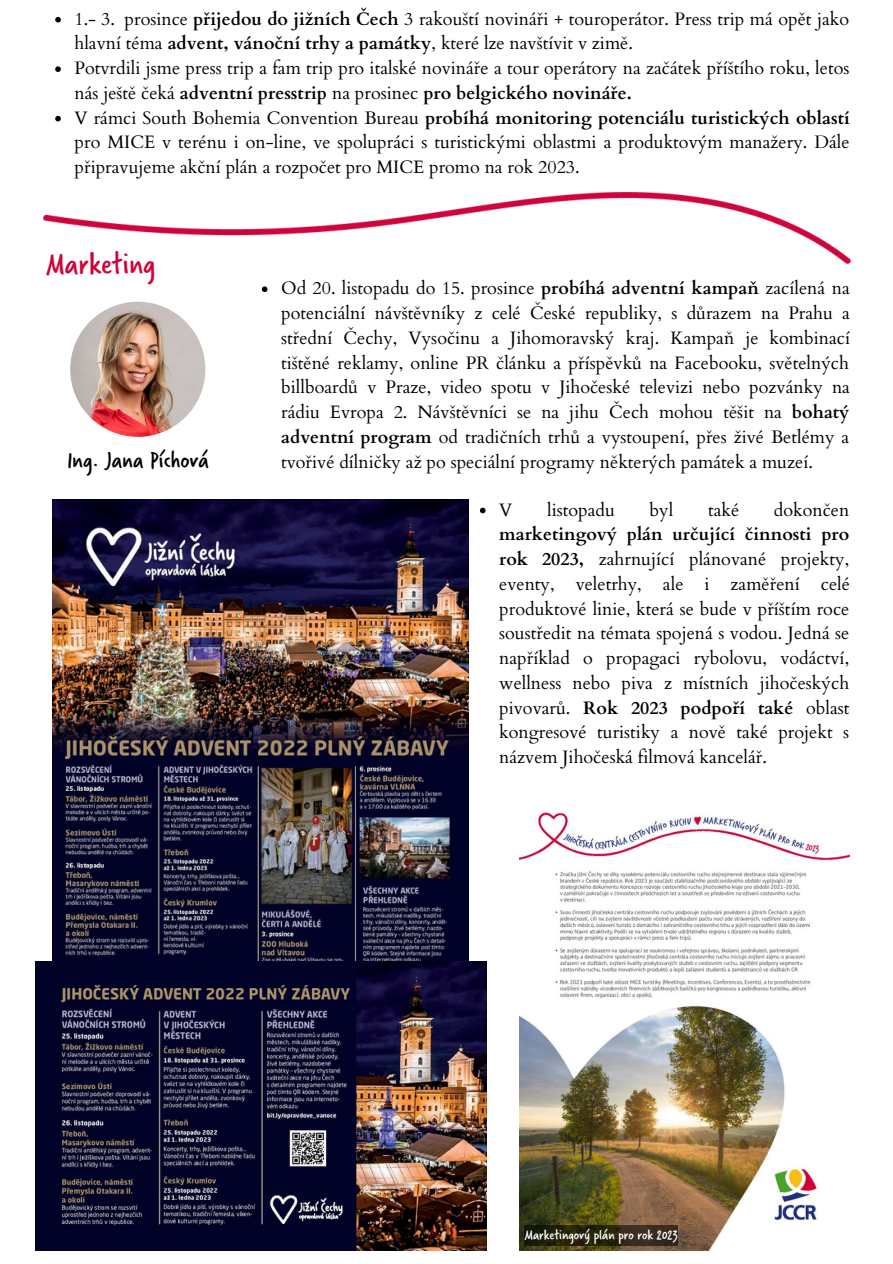
<style>
.page{position:relative;width:893px;height:1264px;background:#fff}
.page>*{position:absolute;margin:0;border:0;box-sizing:border-box;transform-origin:0 0}
.t1{font:33px "Verveine";color:#d0043b}
.t2{font:25.35px "Verveine";color:#000}
.t3{font:18px/24.8px "Cardo";color:#000;text-align:justify}
.t4{font:14.85px "Verveine";color:#fff}
.s1{font-weight:700}
</style>
<div class="page">
<img style="left:44px;top:193px;width:806px;height:70px">
<img style="left:70px;top:301px;width:136px;height:136px">
<img style="left:53px;top:499px;width:416px;height:462px">
<img style="left:35px;top:961px;width:451px;height:289px">
<img style="left:519px;top:812px;width:330px;height:438px">
<div style="left:525px;top:1225px;width:153px;height:20px;background:#000;opacity:.56"></div>
<svg style="left:55px;top:17px;width:6px;height:5px"></svg>
<svg style="left:55px;top:66px;width:6px;height:6px"></svg>
<svg style="left:55px;top:116px;width:6px;height:5px"></svg>
<svg style="left:262px;top:286px;width:5px;height:6px"></svg>
<svg style="left:480px;top:507px;width:5px;height:6px"></svg>
<p class="t3" style="left:75px;top:7px;width:776px;text-align:left">1.- 3. prosince <span class="s1">přijedou do jižních Čech</span> 3 rakouští novináři + touroperátor. Press trip má opět jako hlavní téma <span class="s1">advent, vánoční trhy a památky</span>, které lze navštívit v zimě.<br>Potvrdili jsme press trip a fam trip pro italské novináře a tour operátory na začátek příštího roku, letos nás ještě čeká <span class="s1">adventní presstrip</span> na prosinec <span class="s1">pro belgického novináře.<br></span>V rámci South Bohemia Convention Bureau <span class="s1">probíhá monitoring potenciálu turistických oblastí </span>pro MICE v terénu i on-line, ve spolupráci s turistickými oblastmi a produktovým manažery. Dále připravujeme akční plán a rozpočet pro MICE promo na rok 2023.</p>
<h1 class="t1" style="left:46px;top:241px;width:111px">Marketing</h1>
<h2 class="t2" style="left:67px;top:443px;width:143px">Ing. Jana Píchová</h2>
<p class="t3" style="left:281px;top:276px;width:570px">Od 20. listopadu do 15. prosince <span class="s1">probíhá adventní kampaň</span> zacílená na potenciální návštěvníky z celé České republiky, s důrazem na Prahu a střední Čechy, Vysočinu a Jihomoravský kraj. Kampaň je kombinací tištěné reklamy, online PR článku a příspěvků na Facebooku, světelných billboardů v Praze, video spotu v Jihočeské televizi nebo pozvánky na rádiu Evropa 2. Návštěvníci se na jihu Čech mohou těšit na <span class="s1">bohatý adventní program</span> od tradičních trhů a vystoupení, přes živé Betlémy a tvořivé dílničky až po speciální programy některých památek a muzeí.</p>
<p class="t3" style="left:499px;top:497px;width:15px">V</p>
<p class="t3" style="left:547px;top:497px;width:69px">listopadu</p>
<p class="t3" style="left:649px;top:497px;width:25px">byl</p>
<p class="t3" style="left:708px;top:497px;width:33px">také</p>
<p class="t3" style="left:773px;top:497px;width:77px">dokončen</p>
<p class="t3" style="left:499px;top:522px;width:352px"><span class="s1">marketingový plán určující činnosti pro rok 2023,</span> zahrnující plánované projekty, eventy, veletrhy, ale i zaměření celé produktové linie, která se bude v příštím roce soustředit na témata spojená s vodou. Jedná se například o propagaci rybolovu, vodáctví, wellness nebo piva z místních jihočeských pivovarů. <span class="s1">Rok 2023 podpoří také</span> oblast kongresové turistiky a nově také projekt s názvem Jihočeská filmová kancelář.</p>
<p class="t4" style="left:525px;top:1224px;width:154px">Marketingový plán pro rok 2023</p>
</div>
